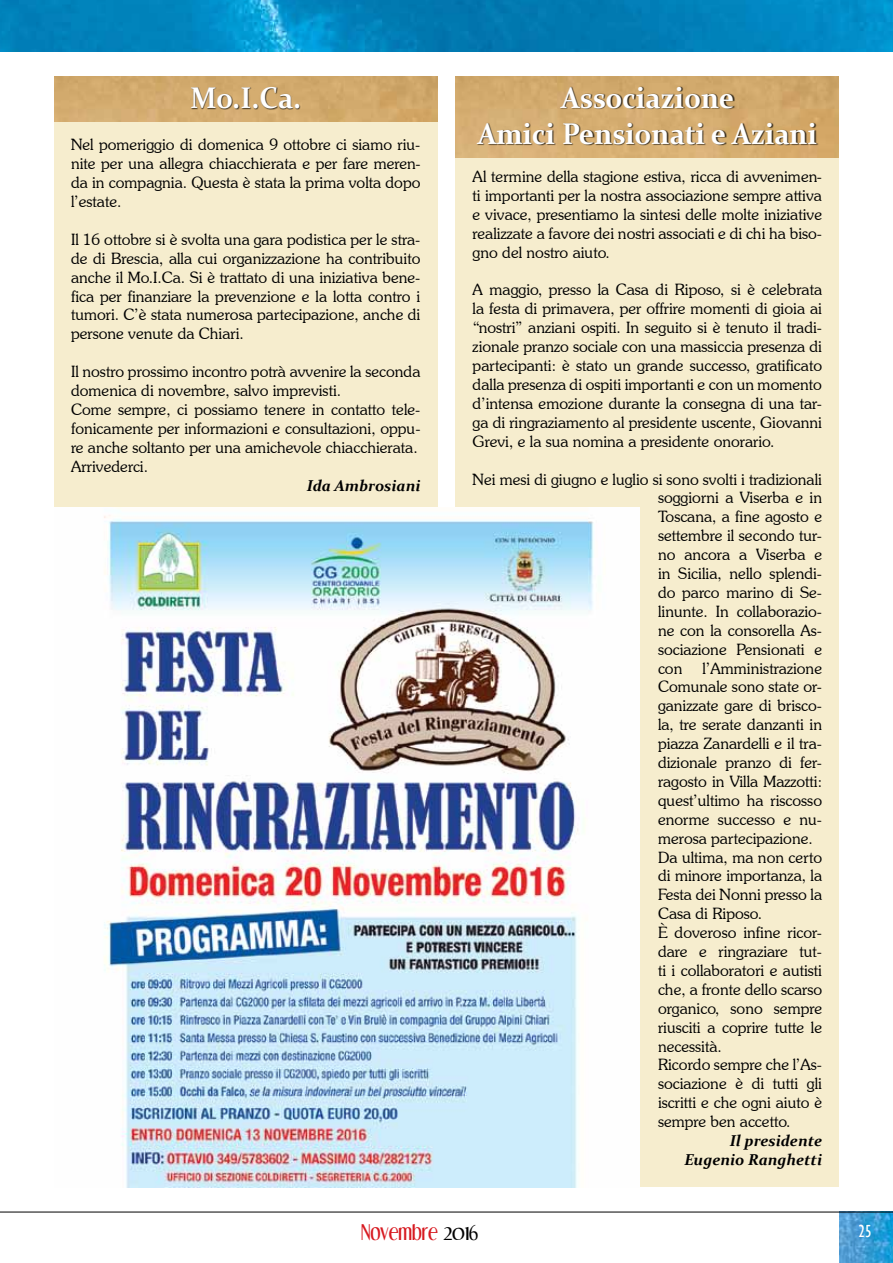
<style>
.page{position:relative;width:893px;height:1263px;background:#fff}
.page>*{position:absolute;margin:0;border:0;box-sizing:border-box;transform-origin:0 0}
.t1{font:700 30px/36px "Constantia";color:#fff;text-align:center;scale:.94 1}
.t2{font:18.75px "Dream Orphans";color:#d71920}
.t3{font:condensed 18px "Gill Sans";color:#fff}
.t4{font:300 15.75px/18.9px "Souvenir IT Cby BT";color:#000;text-align:justify}
.t5{font:italic 700 15.75px/18.9px "Constantia";color:#000;text-align:right}
.s1{color:#000}
</style>
<div class="page">
<img style="left:839px;top:1213px;width:54px;height:50px">
<hr style="left:0;top:1212px;width:893px;height:1px;background:#000">
<img style="left:0;top:0;width:893px;height:51px">
<div style="left:456px;top:157px;width:383px;height:1029px;background:#f6edce"></div>
<img style="left:456px;top:77px;width:383px;height:80px">
<div style="left:477px;top:86px;width:341px;height:60px;background:#000;opacity:.75"></div>
<div style="left:54px;top:121px;width:383px;height:386px;background:#f6edce"></div>
<img style="left:54px;top:77px;width:383px;height:44px">
<div style="left:191px;top:87px;width:110px;height:22px;background:#000;opacity:.75"></div>
<img style="left:104px;top:508px;width:536px;height:679px">
<h1 class="t1" style="left:191px;top:78px;width:119px">Mo.I.Ca.</h1>
<p class="t4" style="left:71px;top:135px;width:351px">Nel pomeriggio di domenica 9 ottobre ci siamo riu&shy;nite per una allegra chiacchierata e per fare meren&shy;da in compagnia. Questa è stata la prima volta dopo l’estate.</p>
<p class="t4" style="left:71px;top:230px;width:351px">Il 16 ottobre si è svolta una gara podistica per le stra&shy;de di Brescia, alla cui organizzazione ha contribuito anche il Mo.I.Ca. Si è trattato di una iniziativa bene&shy;fica per finanziare la prevenzione e la lotta contro i tumori. C’è stata numerosa partecipazione, anche di persone venute da Chiari.</p>
<p class="t4" style="left:71px;top:362px;width:351px;text-align:left">Il nostro prossimo incontro potrà avvenire la seconda domenica di novembre, salvo imprevisti.<br>Come sempre, ci possiamo tenere in contatto tele&shy;fonicamente per informazioni e consultazioni, oppu&shy;re anche soltanto per una amichevole chiacchierata.<br>Arrivederci.</p>
<p class="t5" style="left:307px;top:475px;width:115px">Ida Ambrosiani</p>
<h1 class="t1" style="left:478px;top:78px;width:363px">Associazione<br>Amici Pensionati e Aziani</h1>
<p class="t4" style="left:473px;top:167px;width:351px">Al termine della stagione estiva, ricca di avvenimen&shy;ti importanti per la nostra associazione sempre attiva e vivace, presentiamo la sintesi delle molte iniziative realizzate a favore dei nostri associati e di chi ha biso&shy;gno del nostro aiuto.</p>
<p class="t4" style="left:473px;top:280px;width:351px">A maggio, presso la Casa di Riposo, si è celebrata la festa di primavera, per offrire momenti di gioia ai “nostri” anziani ospiti. In seguito si è tenuto il tradi&shy;zionale pranzo sociale con una massiccia presenza di partecipanti: è stato un grande successo, gratificato dalla presenza di ospiti importanti e con un momento d’intensa emozione durante la consegna di una tar&shy;ga di ringraziamento al presidente uscente, Giovanni Grevi, e la sua nomina a presidente onorario.</p>
<p class="t4" style="left:658px;top:469px;width:166px;text-indent:-185px">Nei mesi di giugno e luglio si sono svolti i tradizionali soggiorni a Viserba e in Toscana, a fine agosto e settembre il secondo tur&shy;no ancora a Viserba e in Sicilia, nello splendi&shy;do parco marino di Se&shy;linunte. In collaborazio&shy;ne con la consorella As&shy;sociazione Pensionati e con</p>
<p class="t4" style="left:658px;top:658px;width:166px;text-align:left;text-indent:45px">l’Amministrazione<br>Comunale sono state or&shy;ganizzate gare di brisco&shy;la, tre serate danzanti in piazza Zanardelli e il tra&shy;dizionale pranzo di fer&shy;ragosto in Villa Mazzotti: quest’ultimo ha riscosso enorme successo e nu&shy;merosa partecipazione.<br>Da ultima, ma non certo di minore importanza, la<br>Festa dei Nonni presso la<br>Casa di Riposo.<br>È doveroso infine ricor&shy;dare e ringraziare tut&shy;ti i collaboratori e autisti che, a fronte dello scarso organico, sono sempre riusciti a coprire tutte le necessità.<br>Ricordo sempre che l’As&shy;sociazione è di tutti gli iscritti e che ogni aiuto è sempre ben accetto.</p>
<p class="t5" style="left:684px;top:1130px;width:139px">Il presidente<br>Eugenio Ranghetti</p>
<p class="t2" style="left:361px;top:1221px;width:118px">Novembre <span class="s1">2016</span></p>
<p class="t3" style="left:859px;top:1221px;width:15px">25</p>
</div>
